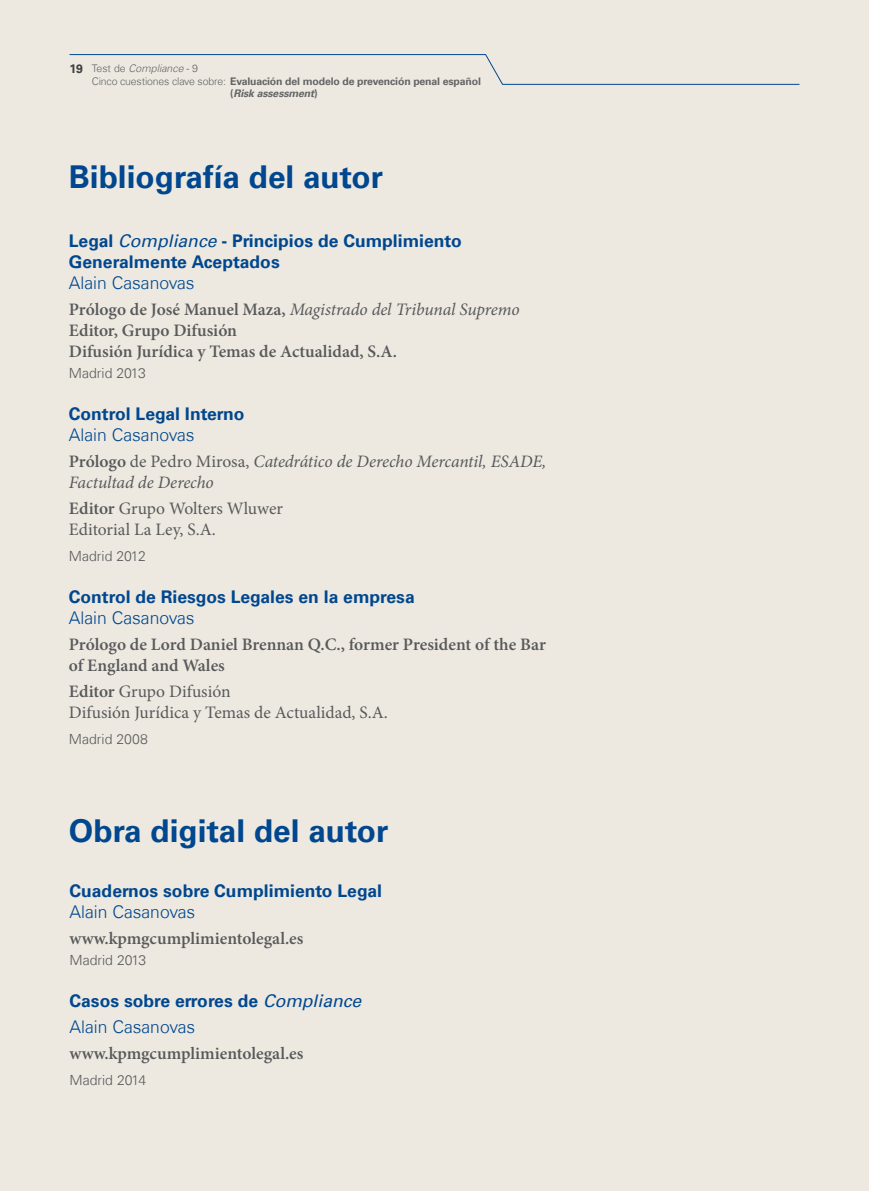
<style>
.page{position:relative;width:869px;height:1191px;background:#fff}
.page>*{position:absolute;margin:0;border:0;box-sizing:border-box;transform-origin:0 0}
.t1{font:700 31.5px "Universfor KPMG";color:#00478f}
.t2{font:600 17.5px/21px "Minion Pro";color:#58595b}
.t3{font:700 17.5px/21px "Universfor KPMG";color:#00478f}
.t4{font:17.5px/21px "Minion Pro";color:#58595b}
.t5{font:italic 17.5px/21px "Minion Pro";letter-spacing:-.005em;color:#58595b}
.t6{font:300 17.5px "Universfor KPMG";color:#00478f}
.t7{font:300 14px "Universfor KPMG";color:#58595b}
.t8{font:700 12.25px "Universfor KPMG";color:#414042}
.t9{font:700 10.5px "Universfor KPMG";letter-spacing:-.015em;color:#636466}
.t10{font:italic 300 10.5px "Universfor KPMG";color:#636466}
.t11{font:italic 700 10.5px "Universfor KPMG";letter-spacing:-.015em;color:#636466}
.s1{font-style:normal}
.s2{font-weight:300}
.s3{font-weight:400;font-style:italic}
.s4{font-weight:600;font-style:normal}
.s5{font-weight:600}
</style>
<div class="page">
<div style="left:0;top:0;width:868px;height:1191px;background:#ede9e0"></div>
<svg style="left:69px;top:54px;width:731px;height:31px"></svg>
<p class="t8" style="left:69px;top:62px;width:15px">19</p>
<p class="t10" style="left:92px;top:62px;width:108px"><span class="s1">Test de</span> Compliance <span class="s1">- 9</span></p>
<p class="t9" style="left:92px;top:75px;width:390px"><span class="s2">Cinco cuestiones clave sobre:</span> Evaluación del modelo de prevención penal español</p>
<p class="t11" style="left:230px;top:87px;width:89px"><span class="s1">(</span>Risk assessment<span class="s1">)</span></p>
<h1 class="t1" style="left:69px;top:158px;width:315px">Bibliografía del autor</h1>
<p class="t3" style="left:69px;top:230px;width:394px">Legal <span class="s3">Compliance</span> - Principios de Cumplimiento<br>Generalmente Aceptados</p>
<p class="t6" style="left:69px;top:272px;width:127px">Alain Casanovas</p>
<p class="t2" style="left:69px;top:299px;width:452px">Prólogo de José Manuel Maza, <span class="s3">Magistrado del Tribunal Supremo<br></span>Editor, Grupo Difusión<br>Difusión Jurídica y Temas de Actualidad, S.A.</p>
<p class="t7" style="left:69px;top:365px;width:78px">Madrid 2013</p>
<p class="t3" style="left:69px;top:403px;width:177px">Control Legal Interno</p>
<p class="t6" style="left:69px;top:424px;width:127px">Alain Casanovas</p>
<p class="t5" style="left:69px;top:451px;width:479px"><span class="s4">Prólogo</span> <span class="s1">de Pedro Mirosa,</span> Catedrático de Derecho Mercantil, ESADE,<br>Factultad de Derecho</p>
<p class="t4" style="left:69px;top:498px;width:215px"><span class="s5">Editor</span> Grupo Wolters Wluwer<br>Editorial La Ley, S.A.</p>
<p class="t7" style="left:69px;top:547px;width:78px">Madrid 2012</p>
<p class="t3" style="left:69px;top:586px;width:347px">Control de Riesgos Legales en la empresa</p>
<p class="t6" style="left:69px;top:607px;width:127px">Alain Casanovas</p>
<p class="t2" style="left:69px;top:634px;width:478px">Prólogo de Lord Daniel Brennan Q.C., former President of the Bar of England and Wales</p>
<p class="t4" style="left:69px;top:681px;width:320px"><span class="s5">Editor</span> Grupo Difusión<br>Difusión Jurídica y Temas de Actualidad, S.A.</p>
<p class="t7" style="left:69px;top:730px;width:80px">Madrid 2008</p>
<h1 class="t1" style="left:69px;top:811px;width:321px">Obra digital del autor</h1>
<p class="t3" style="left:69px;top:880px;width:314px">Cuadernos sobre Cumplimiento Legal</p>
<p class="t6" style="left:69px;top:901px;width:127px">Alain Casanovas</p>
<p class="t2" style="left:69px;top:928px;width:235px">www.kpmgcumplimientolegal.es</p>
<p class="t7" style="left:69px;top:951px;width:78px">Madrid 2013</p>
<p class="t3" style="left:69px;top:988px;width:293px;line-height:25.9px">Casos sobre errores de <span class="s3">Compliance<br></span><span class="s2">Alain Casanovas</span></p>
<p class="t2" style="left:69px;top:1043px;width:235px">www.kpmgcumplimientolegal.es</p>
<p class="t7" style="left:69px;top:1071px;width:78px">Madrid 2014</p>
</div>
